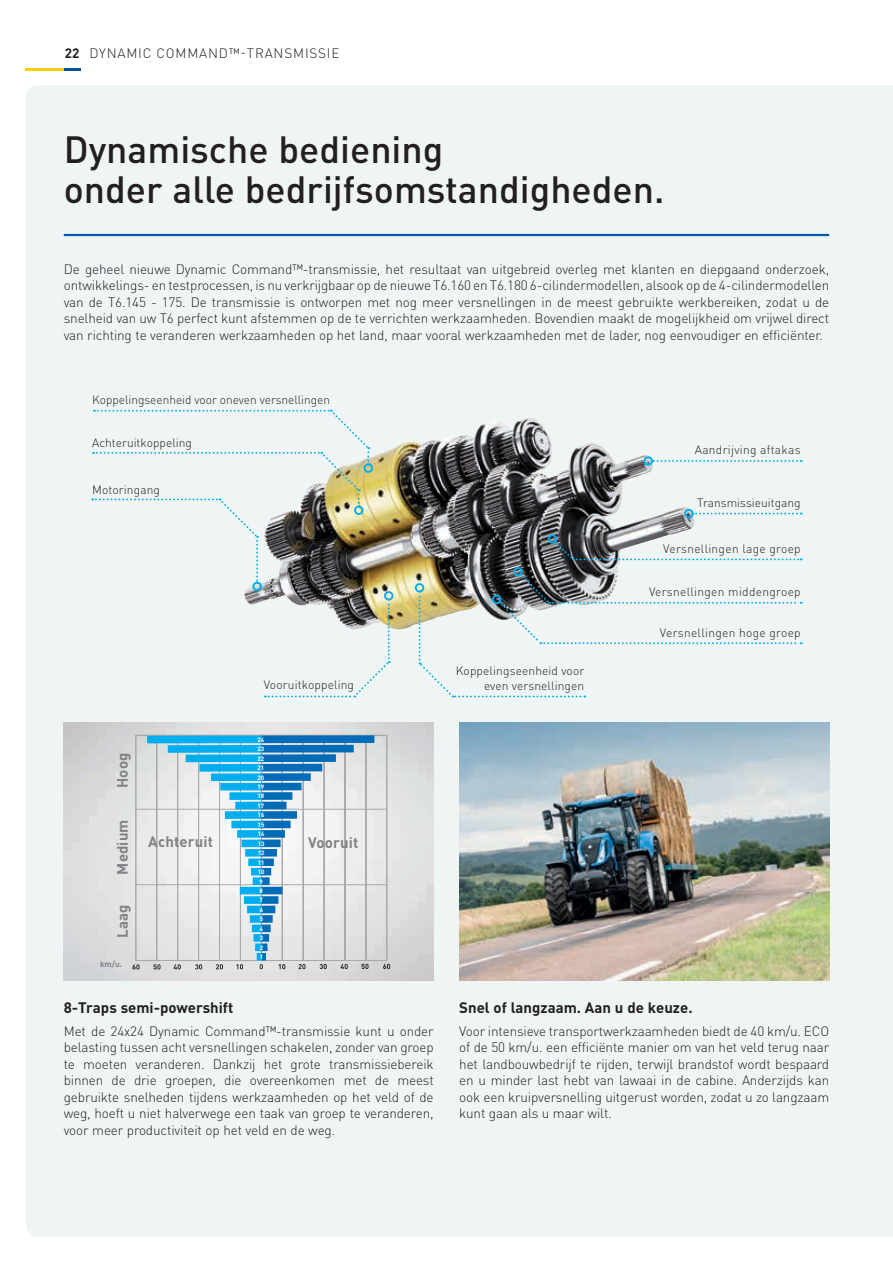
<style>
.page{position:relative;width:893px;height:1263px;background:#fff}
.page>*{position:absolute;margin:0;border:0;box-sizing:border-box;transform-origin:0 0}
.t1{font:500 37.5px/40.5px "DIN Pro";color:#231f20}
.t2{font:700 15px "DIN Pro";color:#231f20}
.t3{font:700 15px "DIN Pro";letter-spacing:.01em;color:#808285}
.t4{font:300 13.5px/16.5px "DIN Pro";letter-spacing:-.01em;color:#231f20;text-align:justify}
.t5{font:300 13.5px "DIN Pro";letter-spacing:.06em;color:#231f20}
.t6{font:700 13.5px "DIN Pro";color:#231f20}
.t7{font:300 12px/15px "DIN Pro";letter-spacing:.01em;color:#231f20;text-align:right}
.t8{font:700 8.25px "DIN Pro";color:#808285}
.t9{font:700 6.3px/9.4px "DIN";letter-spacing:-.005em;color:#fff;text-align:justify}
</style>
<div class="page">
<svg style="left:26px;top:68px;width:55px;height:2px"></svg>
<div style="left:26px;top:85px;width:867px;height:1152px;background:#eff5f4"></div>
<img style="left:459px;top:723px;width:370px;height:257px">
<hr style="left:64px;top:234px;width:765px;height:2px;background:#015aaa">
<img style="left:244px;top:415px;width:279px;height:214px">
<svg style="left:265px;top:599px;width:125px;height:98px"></svg>
<div style="left:384px;top:591px;width:9px;height:9px;border:2px solid #00aeef;border-radius:50%"></div>
<div style="left:415px;top:583px;width:9px;height:9px;border:2px solid #00aeef;border-radius:50%"></div>
<svg style="left:653px;top:460px;width:149px;height:2px"></svg>
<div style="left:644px;top:456px;width:9px;height:10px;border:2px solid #00aeef;border-radius:50%"></div>
<svg style="left:694px;top:513px;width:108px;height:1px"></svg>
<div style="left:684px;top:509px;width:10px;height:9px;border:2px solid #00aeef;border-radius:50%"></div>
<div style="left:364px;top:463px;width:9px;height:10px;border:2px solid #00aeef;border-radius:50%"></div>
<svg style="left:92px;top:410px;width:278px;height:174px"></svg>
<div style="left:252px;top:582px;width:10px;height:9px;border:2px solid #00aeef;border-radius:50%"></div>
<svg style="left:418px;top:573px;width:384px;height:124px"></svg>
<div style="left:513px;top:567px;width:10px;height:9px;border:2px solid #00aeef;border-radius:50%"></div>
<svg style="left:555px;top:541px;width:247px;height:20px"></svg>
<div style="left:548px;top:534px;width:9px;height:10px;border:2px solid #00aeef;border-radius:50%"></div>
<img style="left:64px;top:723px;width:370px;height:257px">
<svg style="left:137px;top:737px;width:248px;height:222px"></svg>
<svg style="left:279px;top:964px;width:6px;height:5px"></svg>
<svg style="left:236px;top:964px;width:7px;height:5px"></svg>
<svg style="left:298px;top:964px;width:7px;height:5px"></svg>
<svg style="left:216px;top:964px;width:7px;height:5px"></svg>
<svg style="left:320px;top:964px;width:7px;height:5px"></svg>
<svg style="left:341px;top:964px;width:7px;height:5px"></svg>
<svg style="left:362px;top:964px;width:6px;height:5px"></svg>
<svg style="left:383px;top:964px;width:7px;height:5px"></svg>
<svg style="left:195px;top:964px;width:7px;height:5px"></svg>
<svg style="left:174px;top:964px;width:7px;height:5px"></svg>
<svg style="left:154px;top:964px;width:7px;height:5px"></svg>
<svg style="left:132px;top:964px;width:7px;height:5px"></svg>
<div style="left:135px;top:735px;width:252px;height:226px;border:1px solid #a8a9ad"></div>
<hr style="left:136px;top:884px;width:251px;height:1px;background:#a8a9ad">
<hr style="left:136px;top:809px;width:251px;height:1px;background:#a8a9ad">
<div style="left:261px;top:943px;width:7px;height:8px;background:#006bb6"></div>
<div style="left:261px;top:934px;width:8px;height:8px;background:#006bb6"></div>
<div style="left:261px;top:924px;width:10px;height:8px;background:#006bb6"></div>
<div style="left:261px;top:915px;width:12px;height:8px;background:#006bb6"></div>
<div style="left:261px;top:906px;width:14px;height:7px;background:#006bb6"></div>
<div style="left:261px;top:896px;width:17px;height:8px;background:#006bb6"></div>
<div style="left:261px;top:887px;width:21px;height:7px;background:#006bb6"></div>
<div style="left:261px;top:877px;width:9px;height:8px;background:#006bb6"></div>
<div style="left:261px;top:868px;width:10px;height:7px;background:#006bb6"></div>
<div style="left:261px;top:858px;width:13px;height:8px;background:#006bb6"></div>
<div style="left:261px;top:849px;width:16px;height:7px;background:#006bb6"></div>
<div style="left:261px;top:839px;width:20px;height:8px;background:#006bb6"></div>
<div style="left:261px;top:830px;width:24px;height:8px;background:#006bb6"></div>
<div style="left:261px;top:821px;width:30px;height:7px;background:#006bb6"></div>
<div style="left:261px;top:811px;width:36px;height:8px;background:#006bb6"></div>
<div style="left:261px;top:802px;width:26px;height:7px;background:#006bb6"></div>
<div style="left:261px;top:792px;width:31px;height:8px;background:#006bb6"></div>
<div style="left:261px;top:783px;width:41px;height:7px;background:#006bb6"></div>
<div style="left:261px;top:773px;width:50px;height:8px;background:#006bb6"></div>
<div style="left:261px;top:764px;width:61px;height:7px;background:#006bb6"></div>
<div style="left:261px;top:754px;width:75px;height:8px;background:#006bb6"></div>
<div style="left:261px;top:745px;width:93px;height:8px;background:#006bb6"></div>
<div style="left:261px;top:735px;width:113px;height:8px;background:#006bb6"></div>
<svg style="left:257px;top:953px;width:9px;height:16px"></svg>
<div style="left:255px;top:943px;width:6px;height:8px;background:#00aeef"></div>
<div style="left:253px;top:934px;width:8px;height:8px;background:#00aeef"></div>
<div style="left:252px;top:924px;width:9px;height:8px;background:#00aeef"></div>
<div style="left:250px;top:915px;width:11px;height:8px;background:#00aeef"></div>
<div style="left:247px;top:906px;width:14px;height:7px;background:#00aeef"></div>
<div style="left:244px;top:896px;width:17px;height:8px;background:#00aeef"></div>
<div style="left:240px;top:887px;width:21px;height:7px;background:#00aeef"></div>
<div style="left:253px;top:877px;width:8px;height:8px;background:#00aeef"></div>
<div style="left:251px;top:868px;width:10px;height:7px;background:#00aeef"></div>
<div style="left:248px;top:858px;width:13px;height:8px;background:#00aeef"></div>
<div style="left:245px;top:849px;width:16px;height:8px;background:#00aeef"></div>
<div style="left:241px;top:839px;width:20px;height:8px;background:#00aeef"></div>
<div style="left:237px;top:830px;width:24px;height:8px;background:#00aeef"></div>
<div style="left:231px;top:821px;width:30px;height:7px;background:#00aeef"></div>
<div style="left:225px;top:811px;width:36px;height:8px;background:#00aeef"></div>
<div style="left:235px;top:802px;width:26px;height:7px;background:#00aeef"></div>
<div style="left:229px;top:792px;width:32px;height:8px;background:#00aeef"></div>
<div style="left:220px;top:783px;width:41px;height:7px;background:#00aeef"></div>
<div style="left:211px;top:773px;width:50px;height:8px;background:#00aeef"></div>
<div style="left:199px;top:764px;width:62px;height:8px;background:#00aeef"></div>
<div style="left:186px;top:754px;width:75px;height:8px;background:#00aeef"></div>
<div style="left:168px;top:745px;width:93px;height:8px;background:#00aeef"></div>
<div style="left:147px;top:735px;width:114px;height:8px;background:#00aeef"></div>
<p class="t6" style="left:65px;top:44px;width:16px">22</p>
<p class="t5" style="left:89px;top:44px;width:252px">DYNAMIC COMMAND™-TRANSMISSIE</p>
<h1 class="t1" style="left:64px;top:127px;width:602px">Dynamische bediening<br>onder alle bedrijfsomstandigheden.</h1>
<p class="t4" style="left:64px;top:260px;width:767px">De geheel nieuwe Dynamic Command™-transmissie, het resultaat van uitgebreid overleg met klanten en diepgaand onderzoek, ontwikkelings- en testprocessen, is nu verkrijgbaar op de nieuwe T6.160 en T6.180 6-cilindermodellen, alsook op de 4-cilindermodellen van de T6.145 - 175. De transmissie is ontworpen met nog meer versnellingen in de meest gebruikte werkbereiken, zodat u de snelheid van uw T6 perfect kunt afstemmen op de te verrichten werkzaamheden. Bovendien maakt de mogelijkheid om vrijwel direct van richting te veranderen werkzaamheden op het land, maar vooral werkzaamheden met de lader, nog eenvoudiger en efficiënter.</p>
<p class="t7" style="left:92px;top:391px;width:240px">Koppelingseenheid voor oneven versnellingen</p>
<p class="t7" style="left:92px;top:435px;width:101px">Achteruitkoppeling</p>
<p class="t7" style="left:92px;top:481px;width:70px">Motoringang</p>
<p class="t3" style="left:112px;top:788px;width:37px;rotate:-90deg">Hoog</p>
<p class="t3" style="left:112px;top:875px;width:57px;rotate:-90deg">Medium</p>
<p class="t3" style="left:112px;top:938px;width:35px;rotate:-90deg">Laag</p>
<p class="t8" style="left:100px;top:958px;width:24px">km/u.</p>
<p class="t3" style="left:148px;top:831px;width:66px">Achteruit</p>
<p class="t7" style="left:264px;top:676px;width:92px">Vooruitkoppeling</p>
<p class="t9" style="left:257px;top:734px;width:8px">24<br>23<br>22<br>21<br>20<br>19<br>18<br>17</p>
<p class="t9" style="left:258px;top:810px;width:8px;text-align:center">16<br>15<br>14<br>13<br>12<br>11<br>10<br>9<br>8<br>7</p>
<p class="t9" style="left:260px;top:905px;width:5px">6<br>5<br>4<br>3<br>2<br>1</p>
<p class="t3" style="left:308px;top:832px;width:52px">Vooruit</p>
<p class="t2" style="left:64px;top:997px;width:171px">8-Traps semi-powershift</p>
<p class="t4" style="left:64px;top:1022px;width:371px">Met de 24x24 Dynamic Command™-transmissie kunt u onder belasting tussen acht versnellingen schakelen, zonder van groep te moeten veranderen. Dankzij het grote transmissiebereik binnen de drie groepen, die overeenkomen met de meest gebruikte snelheden tijdens werkzaamheden op het veld of de weg, hoeft u niet halverwege een taak van groep te veranderen, voor meer productiviteit op het veld en de weg.</p>
<p class="t7" style="left:695px;top:442px;width:107px">Aandrijving aftakas</p>
<p class="t7" style="left:697px;top:494px;width:105px">Transmissieuitgang</p>
<p class="t7" style="left:663px;top:541px;width:139px">Versnellingen lage groep</p>
<p class="t7" style="left:649px;top:584px;width:153px">Versnellingen middengroep</p>
<p class="t7" style="left:456px;top:662px;width:130px">Koppelingseenheid voor even versnellingen</p>
<p class="t7" style="left:660px;top:624px;width:142px">Versnellingen hoge groep</p>
<p class="t2" style="left:459px;top:997px;width:235px">Snel of langzaam. Aan u de keuze.</p>
<p class="t4" style="left:459px;top:1022px;width:371px">Voor intensieve transportwerkzaamheden biedt de 40 km/u. ECO of de 50 km/u. een efficiënte manier om van het veld terug naar het landbouwbedrijf te rijden, terwijl brandstof wordt bespaard en u minder last hebt van lawaai in de cabine. Anderzijds kan ook een kruipversnelling uitgerust worden, zodat u zo langzaam kunt gaan als u maar wilt.</p>
</div>
